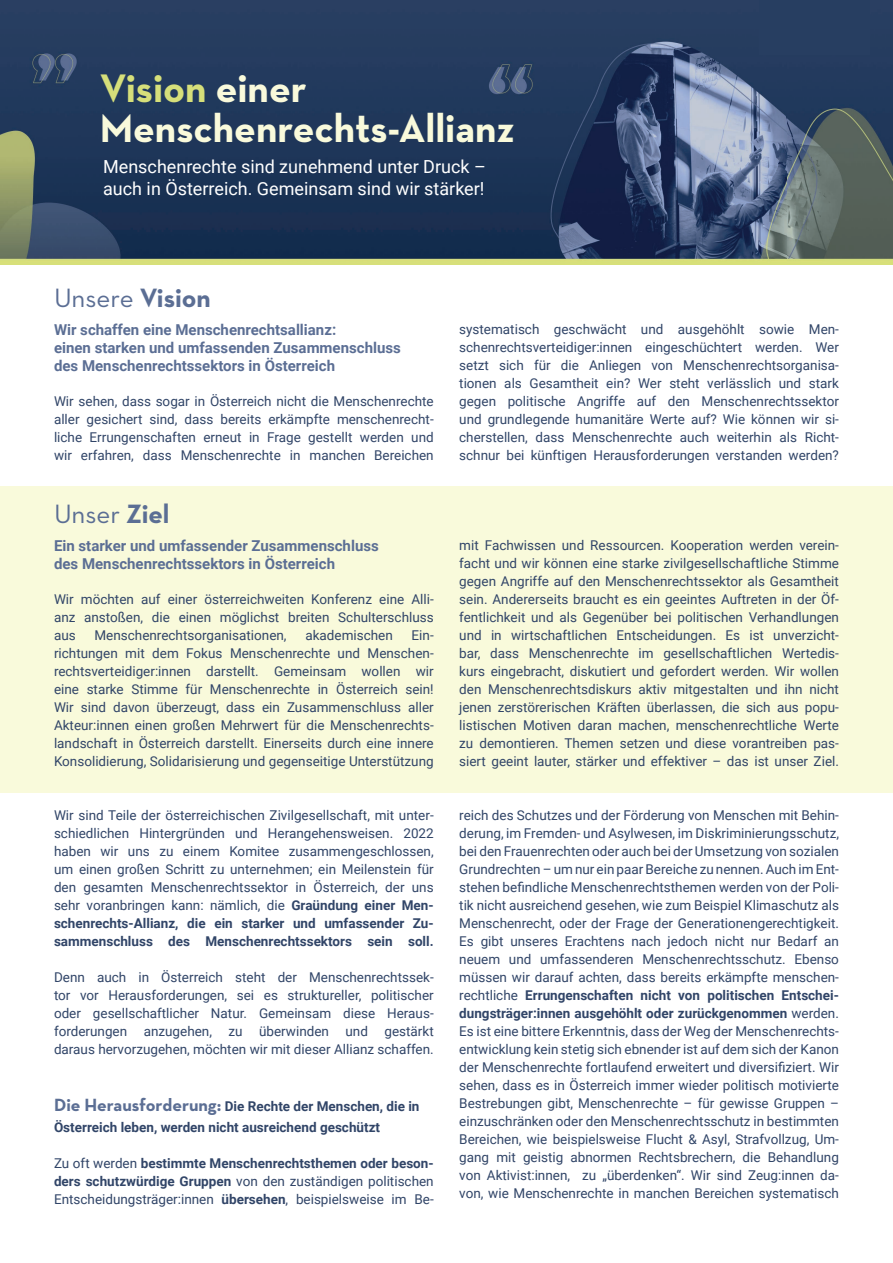
<style>
.page{position:relative;width:893px;height:1263px;background:#fff}
.page>*{position:absolute;margin:0;border:0;box-sizing:border-box;transform-origin:0 0}
.t1{font:700 40.5px/40.5px "Neutra Text";color:#f9fadb}
.t2{font:27px "Neutra Text";color:#5b6e94}
.t3{font:18px/22.5px "Roboto";color:#fff}
.t4{font:700 15px/18px "Roboto";color:#5b6e94}
.t5{font:13.5px/18px "Roboto";color:#314568;text-align:justify}
.t6{font:700 13.5px/21px "Roboto";color:#314568}
.s1{color:#d6df7a}
.s2{font-weight:700}
.s3{font-family:"Neutra Text";font-size:18px;color:#5b6e94}
</style>
<div class="page">
<div style="left:0;top:486px;width:893px;height:306px;background:#f9fadb"></div>
<img style="left:0;top:0;width:893px;height:265px">
<div style="left:759px;top:0;width:111px;height:54px;background:#273e61"></div>
<h1 class="t1" style="left:100px;top:67px;width:416px"><span class="s1">Vision</span> einer<br>Menschenrechts-Allianz</h1>
<h3 class="t3" style="left:103px;top:155px;width:384px">Menschenrechte sind zunehmend unter Druck – auch in Österreich. Gemeinsam sind wir stärker!</h3>
<h2 class="t2" style="left:54px;top:281px;width:158px">Unsere <span class="s2">Vision</span></h2>
<p class="t4" style="left:54px;top:320px;width:348px">Wir schaffen eine Menschenrechtsallianz:<br>einen starken und umfassenden Zusammenschluss des Menschenrechtssektors in Österreich</p>
<p class="t5" style="left:54px;top:392px;width:381px">Wir sehen, dass sogar in Österreich nicht die Menschenrechte aller gesichert sind, dass bereits erkämpfte menschenrecht&shy;liche Errungenschaften erneut in Frage gestellt werden und wir erfahren, dass Menschenrechte in manchen Bereichen</p>
<h2 class="t2" style="left:54px;top:497px;width:117px">Unser <span class="s2">Ziel</span></h2>
<p class="t4" style="left:54px;top:536px;width:326px">Ein starker und umfassender Zusammenschluss des Menschenrechtssektors in Österreich</p>
<p class="t5" style="left:54px;top:590px;width:381px">Wir möchten auf einer österreichweiten Konferenz eine Alli&shy;anz anstoßen, die einen möglichst breiten Schulterschluss aus</p>
<p class="t5" style="left:95px;top:626px;width:194px">Menschenrechtsorganisationen,</p>
<p class="t5" style="left:305px;top:626px;width:89px">akademischen</p>
<p class="t5" style="left:54px;top:626px;width:381px;text-indent:358px">Ein&shy;richtungen mit dem Fokus Menschenrechte und Menschen&shy;rechtsverteidiger:innen darstellt. Gemeinsam wollen wir eine starke Stimme für Menschenrechte in Österreich sein!<br>Wir sind davon überzeugt, dass ein Zusammenschluss aller Akteur:innen einen großen Mehrwert für die Menschenrechts&shy;landschaft in Österreich darstellt. Einerseits durch eine innere Konsolidierung, Solidarisierung und gegenseitige Unterstützung</p>
<p class="t5" style="left:54px;top:806px;width:381px">Wir sind Teile der österreichischen Zivilgesellschaft, mit unter&shy;schiedlichen Hintergründen und Herangehensweisen. 2022 haben wir uns zu einem Komitee zusammengeschlossen, um einen großen Schritt zu unternehmen; ein Meilenstein für den gesamten Menschenrechtssektor in Österreich, der uns sehr voranbringen kann: nämlich, die <span class="s2">Graündung einer Men&shy;schenrechts-Allianz, die ein starker und umfassender Zu&shy;sammenschluss des Menschenrechtssektors sein soll.</span></p>
<p class="t5" style="left:54px;top:968px;width:381px">Denn auch in Österreich steht der Menschenrechtssek&shy;tor vor Herausforderungen, sei es struktureller, politischer oder gesellschaftlicher Natur. Gemeinsam diese Heraus&shy;forderungen anzugehen, zu überwinden und gestärkt daraus hervorzugehen, möchten wir mit dieser Allianz schaffen.</p>
<p class="t6" style="left:54px;top:1095px;width:367px"><span class="s3">Die Herausforderung:</span> Die Rechte der Menschen, die in<br>Österreich leben, werden nicht ausreichend geschützt</p>
<p class="t5" style="left:54px;top:1154px;width:381px">Zu oft werden <span class="s2">bestimmte Menschenrechtsthemen oder beson&shy;ders schutzwürdige Gruppen</span> von den zuständigen politischen Entscheidungsträger:innen <span class="s2">übersehen</span>, beispielsweise im Be-</p>
<p class="t5" style="left:459px;top:320px;width:381px">systematisch geschwächt und ausgehöhlt sowie Men&shy;schenrechtsverteidiger:innen eingeschüchtert werden. Wer setzt sich für die Anliegen von Menschenrechtsorganisa&shy;tionen als Gesamtheit ein? Wer steht verlässlich und stark gegen politische Angriffe auf den Menschenrechtssektor und grundlegende humanitäre Werte auf? Wie können wir si&shy;cherstellen, dass Menschenrechte auch weiterhin als Richt&shy;schnur bei künftigen Herausforderungen verstanden werden?</p>
<p class="t5" style="left:459px;top:536px;width:381px">mit Fachwissen und Ressourcen. Kooperation werden verein&shy;facht und wir können eine starke zivilgesellschaftliche Stimme gegen Angriffe auf den Menschenrechtssektor als Gesamtheit sein. Andererseits braucht es ein geeintes Auftreten in der Öf&shy;fentlichkeit und als Gegenüber bei politischen Verhandlungen und in wirtschaftlichen Entscheidungen. Es ist unverzicht&shy;bar, dass Menschenrechte im gesellschaftlichen Wertedis&shy;kurs eingebracht, diskutiert und gefordert werden. Wir wollen den Menschenrechtsdiskurs aktiv mitgestalten und ihn nicht jenen zerstörerischen Kräften überlassen, die sich aus popu&shy;listischen Motiven daran machen, menschenrechtliche Werte zu demontieren. Themen setzen und diese vorantreiben pas&shy;siert geeint lauter, stärker und effektiver – das ist unser Ziel.</p>
<p class="t5" style="left:459px;top:806px;width:381px">reich des Schutzes und der Förderung von Menschen mit Behin&shy;derung, im Fremden- und Asylwesen, im Diskriminierungsschutz, bei den Frauenrechten oder auch bei der Umsetzung von sozialen Grundrechten – um nur ein paar Bereiche zu nennen. Auch im Ent&shy;stehen befindliche Menschenrechtsthemen werden von der Poli&shy;tik nicht ausreichend gesehen, wie zum Beispiel Klimaschutz als Menschenrecht, oder der Frage der Generationengerechtigkeit.<br>Es gibt unseres Erachtens nach jedoch nicht nur Bedarf an neuem und umfassenderen Menschenrechtsschutz. Ebenso müssen wir darauf achten, dass bereits erkämpfte menschen&shy;rechtliche <span class="s2">Errungenschaften nicht von politischen Entschei&shy;dungsträger:innen ausgehöhlt oder zurückgenommen</span> werden.<br>Es ist eine bittere Erkenntnis, dass der Weg der Menschenrechts&shy;entwicklung kein stetig sich ebnender ist auf dem sich der Kanon der Menschenrechte fortlaufend erweitert und diversifiziert. Wir sehen, dass es in Österreich immer wieder politisch motivierte Bestrebungen gibt, Menschenrechte – für gewisse Gruppen – einzuschränken oder den Menschenrechtsschutz in bestimmten Bereichen, wie beispielsweise Flucht &amp; Asyl, Strafvollzug, Um&shy;gang mit geistig abnormen Rechtsbrechern, die Behandlung von Aktivist:innen, zu „überdenken“. Wir sind Zeug:innen da&shy;von, wie Menschenrechte in manchen Bereichen systematisch</p>
</div>
